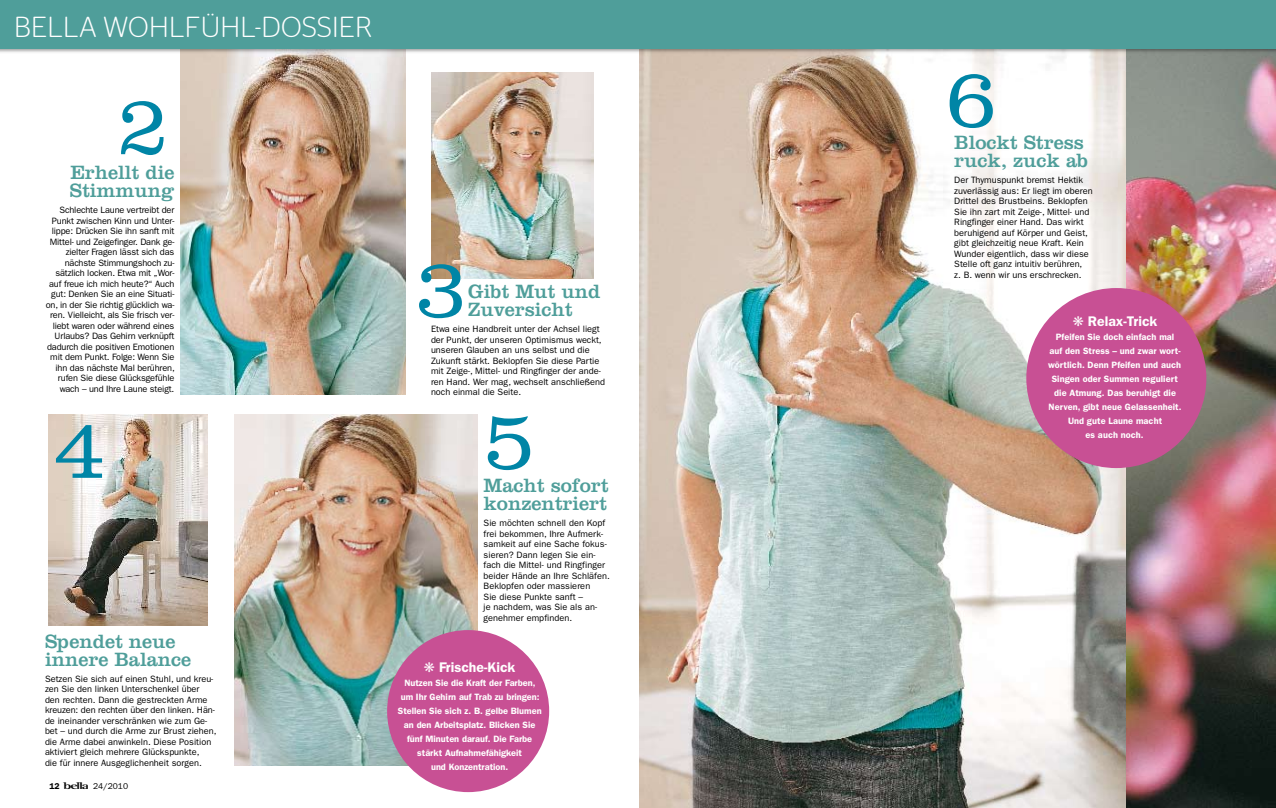
<style>
.page{position:relative;width:1276px;height:808px;background:#fff}
.page>*{position:absolute;margin:0;border:0;box-sizing:border-box;transform-origin:0 0}
.t1{font:300 85px "Clarendon";color:#0085a6}
.t2{font:300 29px "Stag Sans Rnd";letter-spacing:.01em;color:#fff}
.t3{font:20px/18px "Clarendon";color:#4f9e9a}
.t4{font:600 14px "Franklin Gothic";color:#fff}
.t5{font:9.2px/10.5px "Franklin Gothic";color:#000}
.t6{font:600 9.2px/14px "Franklin Gothic";letter-spacing:.005em;color:#fff;text-align:center}
.t7{font:8.5px "Franklin Gothic";color:#000}
.s1{font-weight:600}
.s2{font-family:"Bel Zahl"}
</style>
<div class="page">
<img style="left:180px;top:54px;width:225px;height:340px">
<img style="left:1125px;top:54px;width:151px;height:754px">
<img style="left:639px;top:54px;width:486px;height:754px">
<div style="left:0;top:0;width:1276px;height:54px;background:#000;opacity:.4"></div>
<div style="left:0;top:0;width:1276px;height:48px;background:#4f9e9a"></div>
<img style="left:48px;top:414px;width:159px;height:212px">
<img style="left:234px;top:414px;width:244px;height:351px">
<img style="left:431px;top:72px;width:162px;height:207px">
<div style="left:387px;top:630px;width:162px;height:162px;background:#c85094;border-radius:50%"></div>
<div style="left:1026px;top:288px;width:180px;height:180px;background:#c85094;border-radius:50%"></div>
<h2 class="t2" style="left:14px;top:10px;width:360px">BELLA WOHLFÜHL-DOSSIER</h2>
<h1 class="t1" style="left:117px;top:76px;width:53px">2</h1>
<h3 class="t3" style="left:70px;top:164px;width:106px">Erhellt die<br>Stimmung</h3>
<p class="t5" style="left:46px;top:205px;width:131px;text-align:right">Schlechte Laune vertreibt der<br>Punkt zwischen Kinn und Unter&shy;lippe: Drücken Sie ihn sanft mit<br>Mittel- und Zeigefinger. Dank ge&shy;zielter Fragen lässt sich das nächste Stimmungshoch zu&shy;sätzlich locken. Etwa mit „Wor&shy;auf freue ich mich heute?“ Auch gut: Denken Sie an eine Situati&shy;on, in der Sie richtig glücklich wa&shy;ren. Vielleicht, als Sie frisch ver&shy;liebt waren oder während eines<br>Urlaubs? Das Gehirn verknüpft dadurch die positiven Emotionen mit dem Punkt. Folge: Wenn Sie ihn das nächste Mal berühren, rufen Sie diese Glücksgefühle wach – und Ihre Laune steigt.</p>
<h1 class="t1" style="left:54px;top:400px;width:53px">4</h1>
<h3 class="t3" style="left:45px;top:632px;width:148px">Spendet neue innere Balance</h3>
<p class="t5" style="left:45px;top:673px;width:173px">Setzen Sie sich auf einen Stuhl, und kreu&shy;zen Sie den linken Unterschenkel über den rechten. Dann die gestreckten Arme kreuzen: den rechten über den linken. Hän&shy;de ineinander verschränken wie zum Ge&shy;bet – und durch die Arme zur Brust ziehen, die Arme dabei anwinkeln. Diese Position aktiviert gleich mehrere Glückspunkte,<br>die für innere Ausgeglichenheit sorgen.</p>
<p class="t7" style="left:49px;top:781px;width:80px"><span class="s1">12</span> <span class="s2">b</span> 24/2010</p>
<h1 class="t1" style="left:415px;top:239px;width:53px">3</h1>
<h3 class="t3" style="left:468px;top:283px;width:134px">Gibt Mut und<br>Zuversicht</h3>
<p class="t5" style="left:431px;top:324px;width:176px">Etwa eine Handbreit unter der Achsel liegt der Punkt, der unseren Optimismus weckt, unseren Glauben an uns selbst und die Zukunft stärkt. Beklopfen Sie diese Partie mit Zeige-, Mittel- und Ringfinger der ande&shy;ren Hand. Wer mag, wechselt anschließend noch einmal die Seite.</p>
<h1 class="t1" style="left:483px;top:391px;width:53px">5</h1>
<h3 class="t3" style="left:483px;top:476px;width:127px">Macht sofort konzentriert</h3>
<p class="t5" style="left:483px;top:518px;width:128px">Sie möchten schnell den Kopf frei bekommen, Ihre Aufmerk&shy;samkeit auf eine Sache fokus&shy;sieren? Dann legen Sie ein&shy;fach die Mittel- und Ringfinger beider Hände an Ihre Schläfen.<br>Beklopfen oder massieren<br>Sie diese Punkte sanft –<br>je nachdem, was Sie als an&shy;genehmer empfinden.</p>
<h3 class="t4" style="left:424px;top:659px;width:93px">❋ Frische-Kick</h3>
<p class="t6" style="left:398px;top:676px;width:145px">Nutzen Sie die Kraft der Farben, um Ihr Gehirn auf Trab zu bringen:<br>Stellen Sie sich z. B. gelbe Blumen an den Arbeitsplatz. Blicken Sie fünf Minuten darauf. Die Farbe stärkt Aufnahmefähigkeit<br>und Konzentration.</p>
<h1 class="t1" style="left:945px;top:49px;width:53px">6</h1>
<h3 class="t3" style="left:954px;top:134px;width:135px">Blockt Stress ruck, zuck ab</h3>
<p class="t5" style="left:954px;top:175px;width:140px">Der Thymuspunkt bremst Hektik zuverlässig aus: Er liegt im oberen Drittel des Brustbeins. Beklopfen Sie ihn zart mit Zeige-, Mittel- und Ringfinger einer Hand. Das wirkt beruhigend auf Körper und Geist, gibt gleichzeitig neue Kraft. Kein Wunder eigentlich, dass wir diese Stelle oft ganz intuitiv berühren,<br>z. B. wenn wir uns erschrecken.</p>
<h3 class="t4" style="left:1072px;top:313px;width:86px">❋ Relax-Trick</h3>
<p class="t6" style="left:1048px;top:330px;width:135px">Pfeifen Sie doch einfach mal auf den Stress – und zwar wort&shy;wörtlich. Denn Pfeifen und auch<br>Singen oder Summen reguliert die Atmung. Das beruhigt die<br>Nerven, gibt neue Gelassenheit.<br>Und gute Laune macht<br>es auch noch.</p>
</div>
